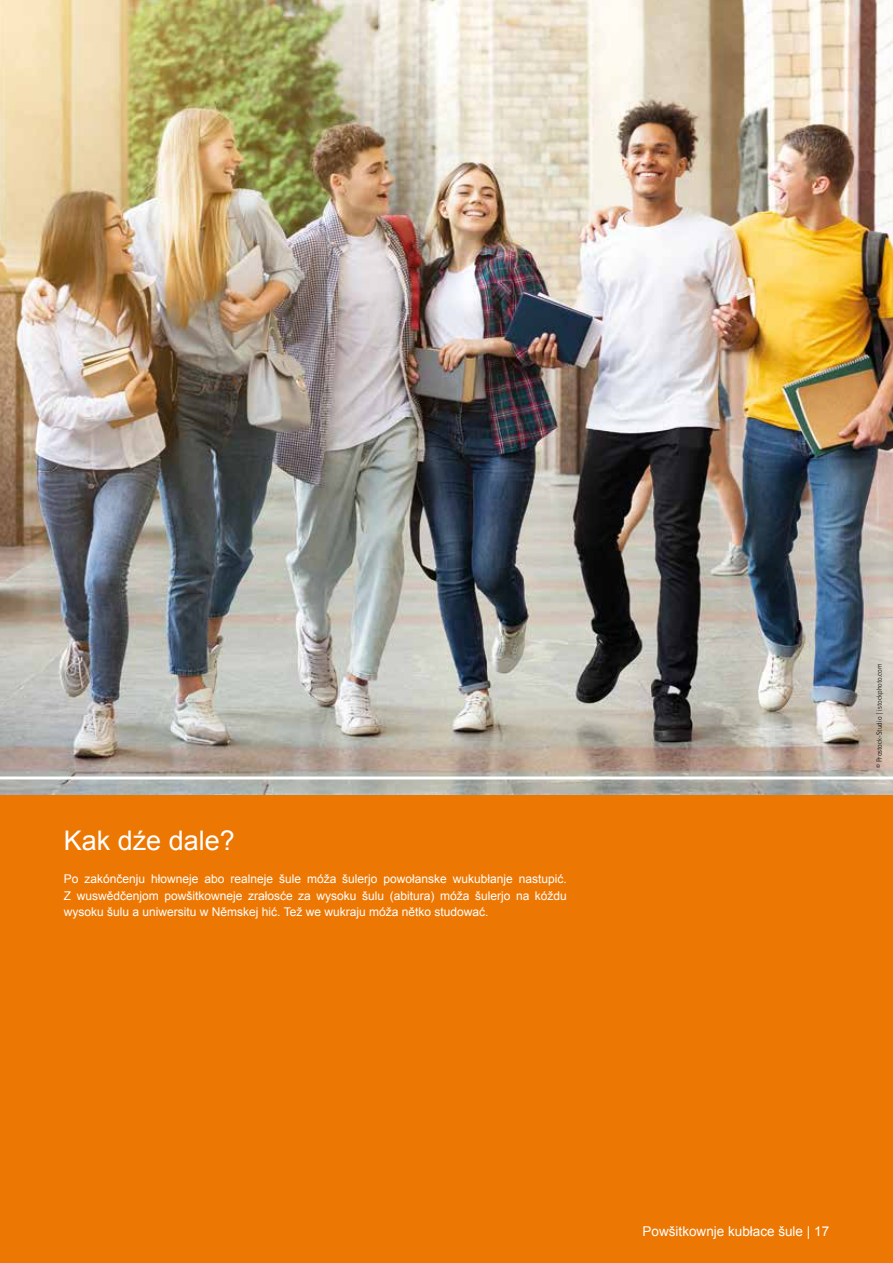
<style>
.page{position:relative;width:893px;height:1263px;background:#fff}
.page>*{position:absolute;margin:0;border:0;box-sizing:border-box;transform-origin:0 0}
.t1{font:27px "Arial";color:#fff}
.t2{font:13.5px "Arial";color:#fff}
.t3{font:12px/16.5px "Arial";color:#fff;text-align:justify}
.t4{font:300 7.5px "Rotis Sans Serif";color:#000}
</style>
<div class="page">
<div style="left:0;top:776px;width:893px;height:487px;background:#ed7703"></div>
<img style="left:0;top:0;width:893px;height:794px">
<hr style="left:0;top:776px;width:893px;height:3px;background:#fff">
<h1 class="t1" style="left:64px;top:823px;width:173px">Kak dźe dale?</h1>
<p class="t3" style="left:64px;top:871px;width:505px">Po zakónčenju hłowneje abo realneje šule móža šulerjo powołanske wukubłanje nastupić.<br>Z wuswědčenjom powšitkowneje zrałosće za wysoku šulu (abitura) móža šulerjo na kóždu wysoku šulu a uniwersitu w Němskej hić. Tež we wukraju móža nětko studować.</p>
<p class="t4" style="left:875px;top:768px;width:106px;rotate:-90deg">© Prostock-Studio | istockphoto.com</p>
<p class="t2" style="left:643px;top:1222px;width:188px">Powšitkownje kubłace šule | 17</p>
</div>
